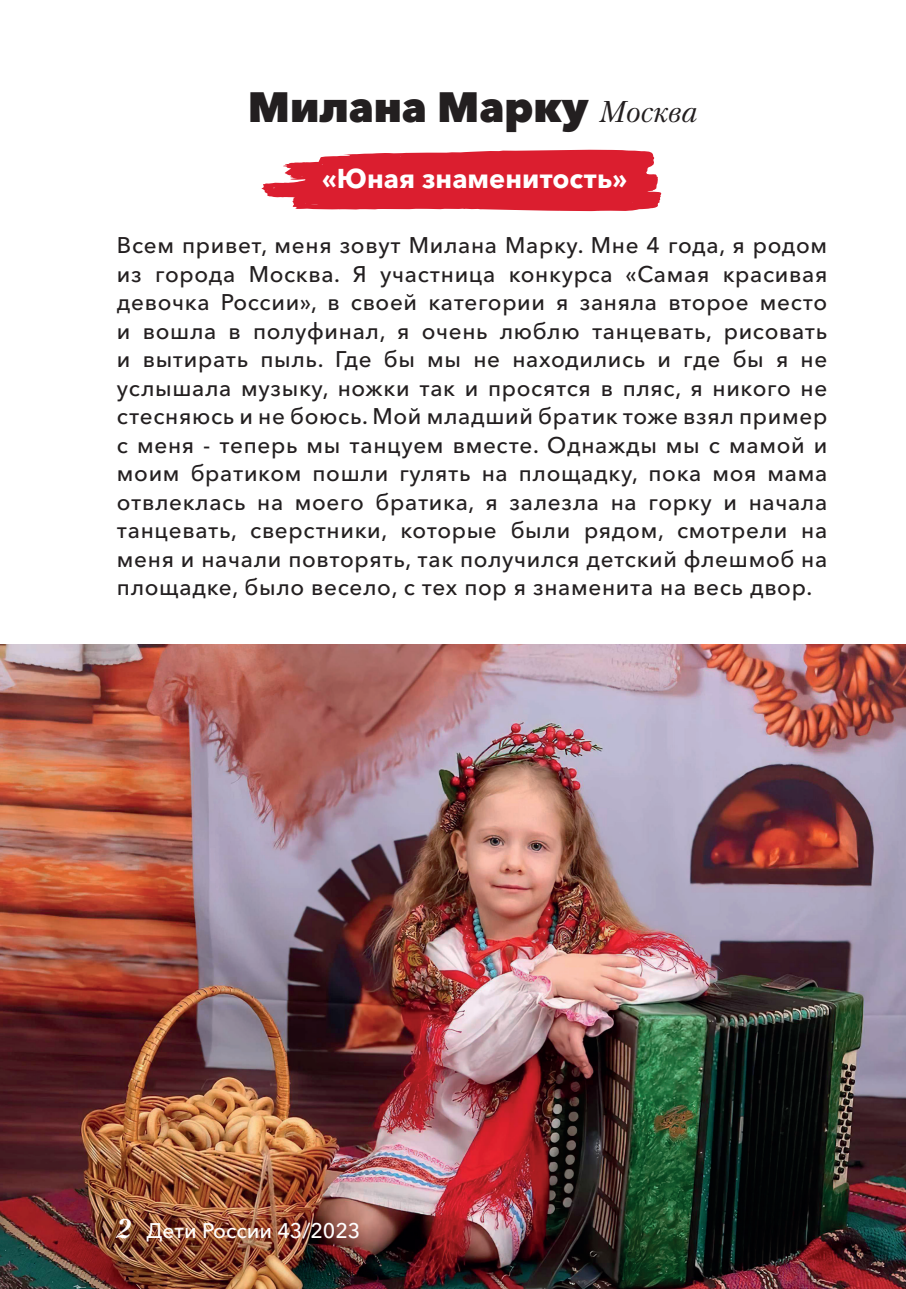
<style>
.page{position:relative;width:906px;height:1289px;background:#fff}
.page>*{position:absolute;margin:0;border:0;box-sizing:border-box;transform-origin:0 0}
.t1{font:800 42px "Avenir Next Cyr";color:#231f20}
.t2{font:700 27px "Avenir Next Cyr";color:#fff}
.t3{font:500 22.5px/28.5px "Avenir Next Cyr";letter-spacing:.03em;color:#231f20;text-align:justify}
.t4{font:500 21px "Avenir Next Cyr";color:#fff}
.s1{font-family:"Petersburg C";font-weight:400;font-style:italic;font-size:30px}
.s2{font-family:"Petersburg C";font-weight:700;font-style:italic;font-size:27px}
</style>
<div class="page">
<img style="left:0;top:644px;width:905px;height:644px">
<svg style="left:261px;top:149px;width:401px;height:63px"></svg>
<h1 class="t1" style="left:248px;top:81px;width:451px">Милана Марку <span class="s1">Москва</span></h1>
<p class="t2" style="left:322px;top:162px;width:306px">«Юная знаменитость»</p>
<p class="t3" style="left:117px;top:231px;width:712px">Всем привет, меня зовут Милана Марку. Мне 4 года, я родом из города Москва. Я участница конкурса «Самая красивая девочка России», в своей категории я заняла второе место и вошла в полуфинал, я очень люблю танцевать, рисовать и вытирать пыль. Где бы мы не находились и где бы я не услышала музыку, ножки так и просятся в пляс, я никого не стесняюсь и не боюсь. Мой младший братик тоже взял пример с меня - теперь мы танцуем вместе. Однажды мы с мамой и моим братиком пошли гулять на площадку, пока моя мама отвлеклась на моего братика, я залезла на горку и начала танцевать, сверстники, которые были рядом, смотрели на меня и начали повторять, так получился детский флешмоб на площадке, было весело, с тех пор я знаменита на весь двор.</p>
<p class="t4" style="left:117px;top:1217px;width:245px"><span class="s2">2</span> Дети России 43/2023</p>
</div>
